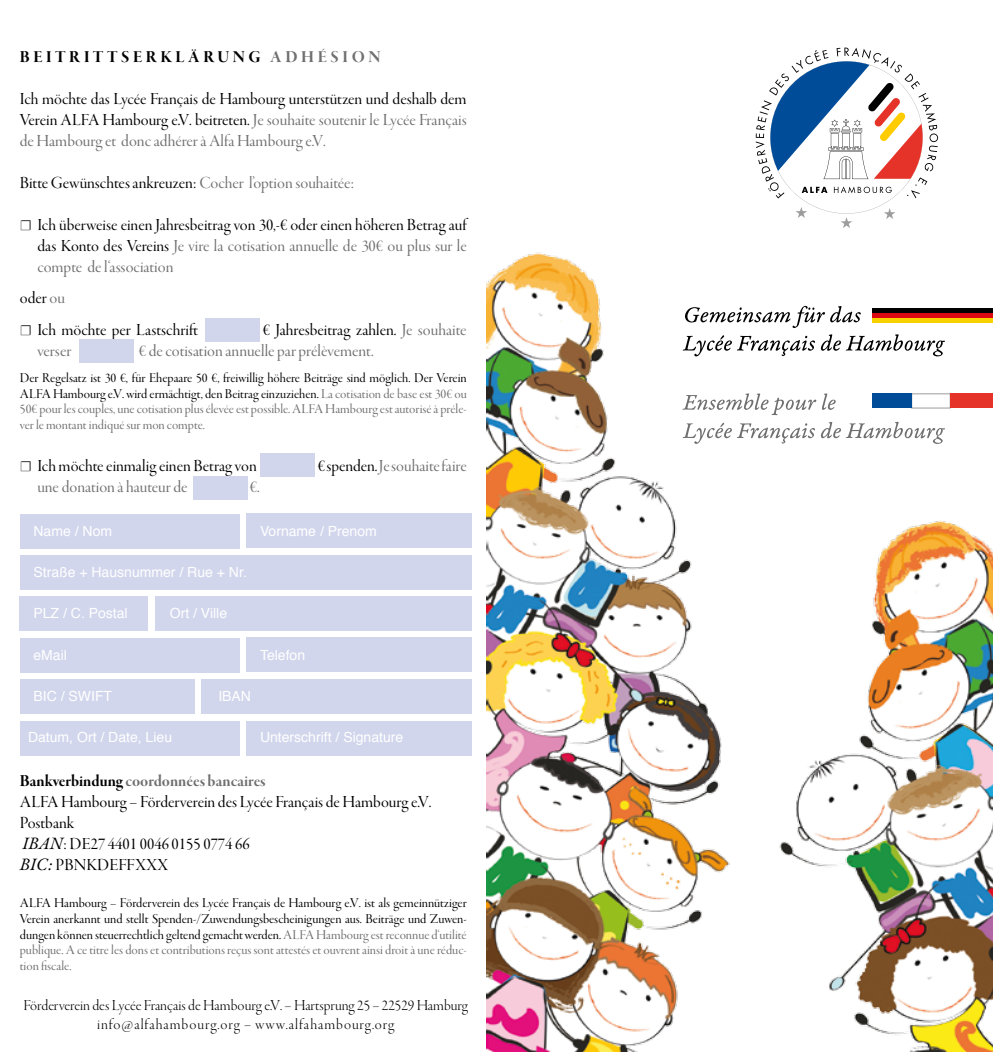
<style>
.page{position:relative;width:993px;height:1052px;background:#fff}
.page>*{position:absolute;margin:0;border:0;box-sizing:border-box;transform-origin:0 0}
.t1{font:17.5px/21px "Garamond Premr Pro Disp";color:#000;text-align:justify}
.t2{font:17.5px "Garamond Premr Pro Disp";color:#706f6f}
.t3{font:17.5px "Garamond Premr Pro Bd Disp";color:#706f6f}
.t4{font:17.5px "Garamond Premr Pro Bd Disp";letter-spacing:.21em;color:#000}
.t5{font:15.75px/19.2px "Garamond Premr Pro Lt Disp";letter-spacing:.005em;color:#000;text-align:center}
.t6{font:14px/15.8px "Garamond Premr Pro Disp";color:#000;text-align:justify}
.t7{font:14px/15.8px "Garamond Premr Pro Disp";color:#706f6f;text-align:justify}
.t8{font:14px "Helvetica";color:#fff}
.s1{color:#706f6f}
.s2{color:#000}
.s3{font-family:"Garamond Premr Pro";font-style:italic}
</style>
<div class="page">
<img style="left:780px;top:521px;width:212px;height:531px">
<svg style="left:755px;top:47px;width:184px;height:181px"></svg>
<svg style="left:780px;top:334px;width:164px;height:22px"></svg>
<svg style="left:780px;top:306px;width:80px;height:22px"></svg>
<div style="left:871px;top:317px;width:121px;height:5px;background:#f8d200"></div>
<hr style="left:871px;top:313px;width:121px;height:4px;background:#db0812">
<div style="left:871px;top:308px;width:121px;height:5px;background:#000"></div>
<svg style="left:780px;top:422px;width:164px;height:22px"></svg>
<svg style="left:780px;top:393px;width:55px;height:17px"></svg>
<div style="left:911px;top:393px;width:39px;height:15px;background:#fff;border:1px solid #9d9d9c"></div>
<div style="left:950px;top:393px;width:42px;height:15px;background:#e63329"></div>
<div style="left:871px;top:393px;width:40px;height:15px;background:#004c99"></div>
<div style="left:20px;top:721px;width:219px;height:35px;background:#d1d6ec"></div>
<div style="left:20px;top:514px;width:219px;height:34px;background:#d1d6ec"></div>
<div style="left:20px;top:637px;width:219px;height:35px;background:#d1d6ec"></div>
<div style="left:20px;top:679px;width:174px;height:35px;background:#d1d6ec"></div>
<div style="left:20px;top:596px;width:128px;height:35px;background:#d1d6ec"></div>
<div style="left:20px;top:555px;width:451px;height:35px;background:#d1d6ec"></div>
<div style="left:246px;top:513px;width:225px;height:35px;background:#d1d6ec"></div>
<div style="left:246px;top:637px;width:225px;height:35px;background:#d1d6ec"></div>
<div style="left:201px;top:679px;width:270px;height:34px;background:#d1d6ec"></div>
<div style="left:155px;top:596px;width:316px;height:35px;background:#d1d6ec"></div>
<div style="left:246px;top:721px;width:225px;height:35px;background:#d1d6ec"></div>
<img style="left:486px;top:252px;width:294px;height:800px">
<div style="left:205px;top:318px;width:55px;height:23px;background:#d1d6ec"></div>
<div style="left:79px;top:340px;width:55px;height:23px;background:#d1d6ec"></div>
<div style="left:260px;top:454px;width:54px;height:23px;background:#d1d6ec"></div>
<div style="left:193px;top:477px;width:55px;height:23px;background:#d1d6ec"></div>
<p class="t4" style="left:20px;top:47px;width:362px">BEITRITTSERKLÄRUNG <span class="s1">ADHÉSION</span></p>
<p class="t1" style="left:20px;top:88px;width:448px">Ich möchte das Lycée Français de Hambourg unterstützen und deshalb dem Verein ALFA Hambourg e.V. beitreten. <span class="s1">Je souhaite soutenir le Lycée Français de Hambourg et donc adhérer à Alfa Hambourg e.V.</span></p>
<p class="t1" style="left:20px;top:172px;width:336px">Bitte Gewünschtes ankreuzen: <span class="s1">Cocher l’option souhaitée:</span></p>
<p class="t1" style="left:37px;top:214px;width:431px;text-indent:-18px">☐ Ich überweise einen Jahresbeitrag von 30,-€ oder einen höheren Betrag auf das Konto des Vereins <span class="s1">Je vire la cotisation annuelle de 30€ ou plus sur le compte de l‘association</span></p>
<p class="t1" style="left:20px;top:282px;width:180px;line-height:31.5px">oder <span class="s1">ou<br></span>☐ Ich möchte per Lastschrift</p>
<p class="t1" style="left:263px;top:319px;width:205px">€ Jahresbeitrag zahlen. <span class="s1">Je souhaite</span></p>
<p class="t2" style="left:37px;top:341px;width:35px">verser</p>
<p class="t2" style="left:139px;top:341px;width:236px">€ de cotisation annuelle par prélèvement.</p>
<p class="t7" style="left:20px;top:370px;width:448px"><span class="s2">Der Regelsatz ist 30 €, für Ehepaare 50 €, freiwillig höhere Beiträge sind möglich. Der Verein ALFA Hambourg e.V. wird ermächtigt, den Beitrag einzuziehen.</span> La cotisation de base est 30€ ou 50€ pour les couples, une cotisation plus élevée est possible. ALFA Hambourg est autorisé à préle&shy;ver le montant indiqué sur mon compte.</p>
<p class="t1" style="left:20px;top:456px;width:238px">☐ Ich möchte einmalig einen Betrag von</p>
<p class="t2" style="left:317px;top:456px;width:150px"><span class="s2">€ spenden.</span> Je souhaite faire</p>
<p class="t2" style="left:37px;top:477px;width:152px">une donation à hauteur de</p>
<p class="t2" style="left:250px;top:477px;width:11px">€.</p>
<p class="t8" style="left:33px;top:520px;width:80px">Name / Nom</p>
<p class="t8" style="left:260px;top:520px;width:118px">Vorname / Prenom</p>
<p class="t8" style="left:33px;top:561px;width:215px">Straße + Hausnummer / Rue + Nr.</p>
<p class="t8" style="left:33px;top:602px;width:96px">PLZ / C. Postal</p>
<p class="t8" style="left:170px;top:602px;width:59px">Ort / Ville</p>
<p class="t8" style="left:33px;top:644px;width:35px">eMail</p>
<p class="t8" style="left:33px;top:685px;width:80px">BIC / SWIFT</p>
<p class="t8" style="left:260px;top:644px;width:47px">Telefon</p>
<p class="t8" style="left:218px;top:685px;width:34px">IBAN</p>
<p class="t8" style="left:28px;top:726px;width:145px">Datum, Ort / Date, Lieu</p>
<p class="t8" style="left:260px;top:726px;width:145px">Unterschrift / Signature</p>
<p class="t3" style="left:20px;top:771px;width:247px"><span class="s2">Bankverbindung</span> coordonnées bancaires</p>
<p class="t1" style="left:20px;top:792px;width:413px;text-align:left">ALFA Hambourg – Förderverein des Lycée Français de Hambourg e.V.<br>Postbank<br><span class="s3">IBAN</span>: DE27 4401 0046 0155 0774 66<br><span class="s3">BIC:</span> PBNKDEFFXXX</p>
<p class="t6" style="left:20px;top:895px;width:448px">ALFA Hambourg – Förderverein des Lycée Français de Hambourg e.V. ist als gemeinnütziger Verein anerkannt und stellt Spenden-/Zuwendungsbescheinigungen aus. Beiträge und Zuwen&shy;dungen können steuerrechtlich geltend gemacht werden. <span class="s1">ALFA Hambourg est reconnue d‘utilité publique. A ce titre les dons et contributions reçus sont attestés et ouvrent ainsi droit à une réduc&shy;tion fiscale.</span></p>
<p class="t5" style="left:23px;top:996px;width:446px">Förderverein des Lycée Français de Hambourg e.V. – Hartsprung 25 – 22529 Hamburg info@alfahambourg.org – www.alfahambourg.org</p>
</div>
